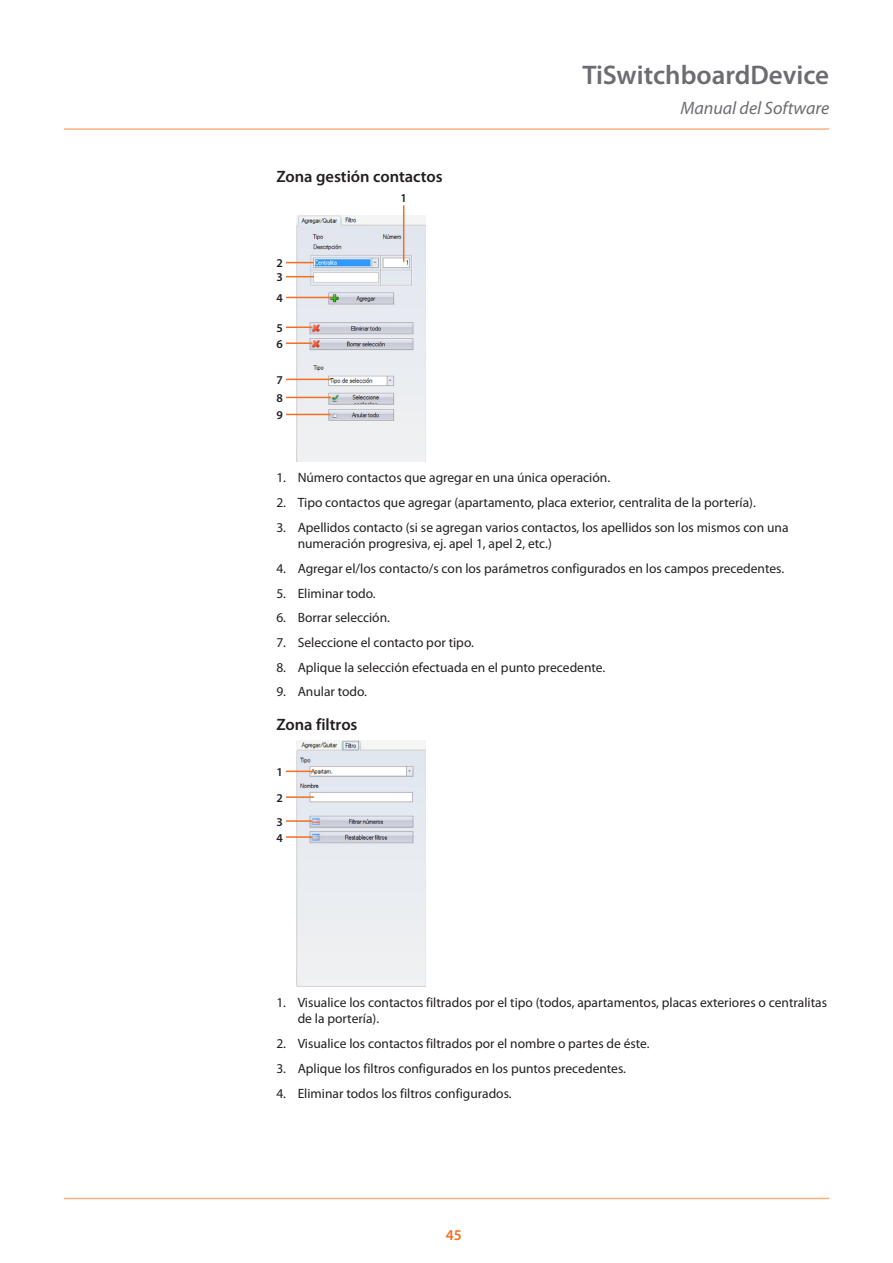
<style>
.page{position:relative;width:893px;height:1263px;background:#fff}
.page>*{position:absolute;margin:0;border:0;box-sizing:border-box;transform-origin:0 0}
.t1{font:600 27px "Myriad Pro";color:#6c6d70}
.t2{font:italic 18px "Myriad Pro";color:#6c6d70}
.t3{font:600 16.5px "Myriad Pro";color:#231f20}
.t4{font:600 15px "Myriad Pro";color:#f36f21}
.t5{font:13.5px/16.2px "Myriad Pro";color:#231f20}
.t6{font:600 12px/17.5px "Myriad Pro";color:#231f20}
</style>
<div class="page">
<hr style="left:64px;top:128px;width:765px;height:2px;background:#f9b281">
<hr style="left:64px;top:1198px;width:765px;height:1px;background:#f9b281">
<img style="left:297px;top:216px;width:129px;height:246px">
<hr style="left:403px;top:205px;width:1px;height:57px;background:#f36f21">
<svg style="left:286px;top:262px;width:28px;height:1px"></svg>
<svg style="left:286px;top:276px;width:28px;height:1px"></svg>
<hr style="left:286px;top:297px;width:45px;height:1px;background:#f36f21">
<hr style="left:286px;top:326px;width:26px;height:2px;background:#f36f21">
<hr style="left:286px;top:342px;width:26px;height:2px;background:#f36f21">
<hr style="left:286px;top:379px;width:45px;height:1px;background:#f36f21">
<hr style="left:286px;top:397px;width:45px;height:1px;background:#f36f21">
<hr style="left:286px;top:414px;width:45px;height:1px;background:#f36f21">
<img style="left:297px;top:741px;width:129px;height:245px">
<hr style="left:286px;top:770px;width:28px;height:2px;background:#f36f21">
<hr style="left:286px;top:796px;width:28px;height:2px;background:#f36f21">
<hr style="left:286px;top:820px;width:26px;height:2px;background:#f36f21">
<hr style="left:286px;top:836px;width:26px;height:2px;background:#f36f21">
<p class="t3" style="left:276px;top:166px;width:168px">Zona gestión contactos</p>
<p class="t6" style="left:276px;top:256px;width:8px;line-height:14.1px">2<br>3</p>
<p class="t6" style="left:276px;top:289px;width:8px">4</p>
<p class="t6" style="left:276px;top:319px;width:8px;line-height:15.9px">5<br>6</p>
<p class="t6" style="left:276px;top:371px;width:8px;text-align:justify">7<br>8<br>9</p>
<p class="t6" style="left:400px;top:189px;width:8px">1</p>
<h1 class="t1" style="left:582px;top:58px;width:248px">TiSwitchboardDevice</h1>
<h2 class="t2" style="left:680px;top:97px;width:150px">Manual del Software</h2>
<p class="t5" style="left:276px;top:470px;width:335px">1. Número contactos que agregar en una única operación.</p>
<p class="t5" style="left:276px;top:494px;width:481px">2. Tipo contactos que agregar (apartamento, placa exterior, centralita de la portería).</p>
<p class="t5" style="left:298px;top:519px;width:492px;text-indent:-21px">3. Apellidos contacto (si se agregan varios contactos, los apellidos son los mismos con una numeración progresiva, ej. apel 1, apel 2, etc.)</p>
<p class="t5" style="left:276px;top:560px;width:509px">4. Agregar el/los contacto/s con los parámetros configurados en los campos precedentes.</p>
<p class="t5" style="left:276px;top:585px;width:101px">5. Eliminar todo.</p>
<p class="t5" style="left:276px;top:609px;width:115px">6. Borrar selección.</p>
<p class="t5" style="left:276px;top:634px;width:199px">7. Seleccione el contacto por tipo.</p>
<p class="t5" style="left:276px;top:659px;width:330px">8. Aplique la selección efectuada en el punto precedente.</p>
<p class="t5" style="left:276px;top:683px;width:92px">9. Anular todo.</p>
<p class="t3" style="left:276px;top:714px;width:83px">Zona filtros</p>
<p class="t6" style="left:276px;top:759px;width:8px;line-height:25.8px">1<br>2</p>
<p class="t6" style="left:276px;top:813px;width:8px;line-height:16px">3<br>4</p>
<p class="t5" style="left:298px;top:994px;width:531px;text-indent:-21px">1. Visualice los contactos filtrados por el tipo (todos, apartamentos, placas exteriores o centralitas de la portería).</p>
<p class="t5" style="left:276px;top:1035px;width:375px">2. Visualice los contactos filtrados por el nombre o partes de éste.</p>
<p class="t5" style="left:276px;top:1060px;width:351px">3. Aplique los filtros configurados en los puntos precedentes.</p>
<p class="t5" style="left:276px;top:1085px;width:237px">4. Eliminar todos los filtros configurados.</p>
<p class="t4" style="left:446px;top:1225px;width:18px">45</p>
</div>
